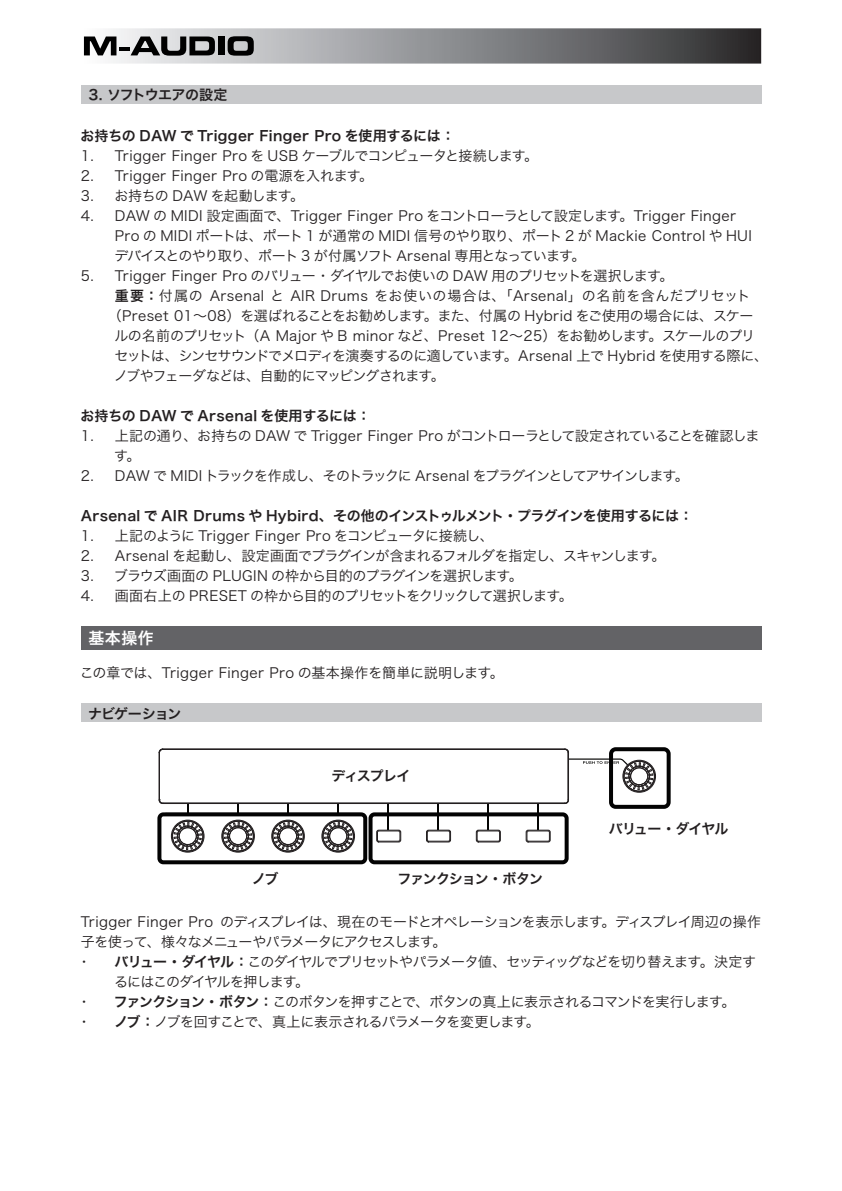
<style>
.page{position:relative;width:842px;height:1191px;background:#fff}
.page>*{position:absolute;margin:0;border:0;box-sizing:border-box;transform-origin:0 0}
.t1{font:16px "Hira Kaku Pro W6";color:#fff}
.t2{font:14px/20px "Hira Kaku Pro W3";letter-spacing:-.03em;color:#231f20}
.t3{font:14px/20px "Hira Kaku Pro W3";letter-spacing:.025em;color:#231f20}
.t4{font:14px/20px "Hira Kaku Pro W3";letter-spacing:-.06em;color:#231f20}
.t5{font:14px "Hira Kaku Pro W3";letter-spacing:-.005em;color:#231f20}
.t6{font:14px "Hira Kaku Pro W3";letter-spacing:-.055em;color:#231f20}
.t7{font:14px/20px "Hira Kaku Pro W3";letter-spacing:-.07em;color:#231f20}
.t8{font:14px "Hira Kaku Pro W6";color:#231f20}
.t9{font:14px "Hira Kaku Pro W3";letter-spacing:-.08em;color:#231f20}
.t10{font:14px "Hira Kaku Pro W3";letter-spacing:.01em;color:#231f20}
.t11{font:14px "Hira Kaku Pro W6";letter-spacing:.025em;color:#231f20}
.t12{font:14px "Hira Kaku Pro W3";letter-spacing:-.05em;color:#231f20}
.t13{font:14px "Hira Kaku Pro W6";letter-spacing:.01em;color:#231f20}
.t14{font:14px "Hira Kaku Pro W6";letter-spacing:-.07em;color:#231f20}
.t15{font:14px "Hira Kaku Pro W6";letter-spacing:-.045em;color:#231f20}
.t16{font:14px "Hira Kaku Pro W6";letter-spacing:-.085em;color:#231f20}
.t17{font:14px "Hira Kaku Pro W6";letter-spacing:-.02em;color:#231f20}
.s1{font-family:"Hira Kaku Pro W6"}
</style>
<div class="page">
<div style="left:81px;top:85px;width:680px;height:19px;background:#c7c8ca"></div>
<div style="left:81px;top:28px;width:680px;height:36px;background:linear-gradient(to right,#fcfdff,#2d2e30)"></div>
<svg style="left:84px;top:36px;width:32px;height:19px"></svg>
<hr style="left:120px;top:47px;width:10px;height:4px;background:#000">
<svg style="left:131px;top:36px;width:84px;height:20px;background:#676768"></svg>
<div style="left:218px;top:36px;width:6px;height:19px;background:#000"></div>
<svg style="left:228px;top:36px;width:26px;height:20px"></svg>
<div style="left:81px;top:626px;width:680px;height:24px;background:#636366"></div>
<div style="left:81px;top:703px;width:680px;height:19px;background:#c7c8ca"></div>
<div style="left:623px;top:760px;width:32px;height:32px;background:#262223;border-radius:50%"></div>
<div style="left:623px;top:760px;width:33px;height:32px;border:1px solid #231f20;border-radius:50%"></div>
<div style="left:623px;top:761px;width:32px;height:30px;border:1px solid #231f20;border-radius:50%"></div>
<div style="left:623px;top:760px;width:32px;height:31px;border:1px solid #231f20;border-radius:50%"></div>
<svg style="left:159px;top:748px;width:494px;height:104px"></svg>
<div style="left:157px;top:812px;width:210px;height:52px;border:4px solid #030303;border-radius:4px"></div>
<div style="left:368px;top:812px;width:201px;height:52px;border:4px solid #030303;border-radius:4px"></div>
<div style="left:609px;top:747px;width:62px;height:62px;border:4px solid #030303;border-radius:5px"></div>
<p class="t15" style="left:89px;top:82px;width:140px">3. ソフトウエアの設定</p>
<p class="t11" style="left:81px;top:123px;width:376px">お持ちの DAW で Trigger Finger Pro を使用するには：</p>
<p class="t2" style="left:81px;top:145px;width:459px">1. Trigger Finger Pro を USB ケーブルでコンピュータと接続します。</p>
<p class="t3" style="left:81px;top:165px;width:294px">2. Trigger Finger Pro の電源を入れます。</p>
<p class="t2" style="left:81px;top:185px;width:225px">3. お持ちの DAW を起動します。</p>
<p class="t3" style="left:114px;top:205px;width:639px;text-indent:-34px">4. DAW の MIDI 設定画面で、Trigger Finger Pro をコントローラとして設定します。Trigger Finger<br>Pro の MIDI ポートは、ポート 1 が通常の MIDI 信号のやり取り、ポート 2 が Mackie Control や HUIデバイスとのやり取り、ポート 3 が付属ソフト Arsenal 専用となっています。</p>
<p class="t2" style="left:81px;top:265px;width:594px">5. Trigger Finger Pro のバリュー・ダイヤルでお使いの DAW 用のプリセットを選択します。</p>
<p class="t3" style="left:115px;top:285px;width:637px"><span class="s1">重要：</span>付属の Arsenal と AIR Drums をお使いの場合は、「Arsenal」の名前を含んだプリセット</p>
<p class="t5" style="left:108px;top:303px;width:647px">（Preset 01～08）を選ばれることをお勧めします。また、付属の Hybrid をご使用の場合には、スケー</p>
<p class="t5" style="left:114px;top:323px;width:642px">ルの名前のプリセット（A Major や B minor など、Preset 12～25）をお勧めします。スケールのプリ</p>
<p class="t2" style="left:114px;top:345px;width:655px">セットは、シンセサウンドでメロディを演奏するのに適しています。Arsenal 上で Hybrid を使用する際に、</p>
<p class="t4" style="left:114px;top:365px;width:333px">ノブやフェーダなどは、自動的にマッピングされます。</p>
<p class="t13" style="left:81px;top:403px;width:292px">お持ちの DAW で Arsenal を使用するには：</p>
<p class="t2" style="left:114px;top:425px;width:647px;text-indent:-33px">1. 上記の通り、お持ちの DAW で Trigger Finger Pro がコントローラとして設定されていることを確認します。</p>
<p class="t9" style="left:81px;top:463px;width:609px">2. DAW で MIDI トラックを作成し、そのトラックに Arsenal をプラグインとしてアサインします。</p>
<p class="t8" style="left:81px;top:503px;width:614px">Arsenal で AIR Drums や Hybird、その他のインストゥルメント・プラグインを使用するには：</p>
<p class="t10" style="left:81px;top:523px;width:414px">1. 上記のように Trigger Finger Pro をコンピュータに接続し、</p>
<p class="t2" style="left:81px;top:545px;width:586px">2. Arsenal を起動し、設定画面でプラグインが含まれるフォルダを指定し、スキャンします。</p>
<p class="t2" style="left:81px;top:565px;width:444px">3. ブラウズ画面の PLUGIN の枠から目的のプラグインを選択します。</p>
<p class="t6" style="left:81px;top:583px;width:493px">4. 画面右上の PRESET の枠から目的のプリセットをクリックして選択します。</p>
<p class="t1" style="left:89px;top:624px;width:67px">基本操作</p>
<p class="t3" style="left:80px;top:662px;width:426px">この章では、Trigger Finger Pro の基本操作を簡単に説明します。</p>
<p class="t14" style="left:88px;top:700px;width:95px">ナビゲーション</p>
<p class="t17" style="left:331px;top:763px;width:81px">ディスプレイ</p>
<p class="t17" style="left:252px;top:866px;width:28px">ノブ</p>
<p class="t16" style="left:398px;top:866px;width:147px">ファンクション・ボタン</p>
<p class="t14" style="left:609px;top:816px;width:121px">バリュー・ダイヤル</p>
<p class="t4" style="left:77px;top:910px;width:685px">Trigger Finger Pro のディスプレイは、現在のモードとオペレーションを表示します。ディスプレイ周辺の操作子を使って、様々なメニューやパラメータにアクセスします。<br>・</p>
<p class="t7" style="left:114px;top:950px;width:644px"><span class="s1">バリュー・ダイヤル：</span>このダイヤルでプリセットやパラメータ値、セッティッグなどを切り替えます。決定するにはこのダイヤルを押します。</p>
<p class="t2" style="left:77px;top:990px;width:15px">・</p>
<p class="t6" style="left:114px;top:989px;width:623px"><span class="s1">ファンクション・ボタン：</span>このボタンを押すことで、ボタンの真上に表示されるコマンドを実行します。</p>
<p class="t2" style="left:77px;top:1010px;width:15px">・</p>
<p class="t12" style="left:114px;top:1009px;width:427px"><span class="s1">ノブ：</span>ノブを回すことで、真上に表示されるパラメータを変更します。</p>
</div>
